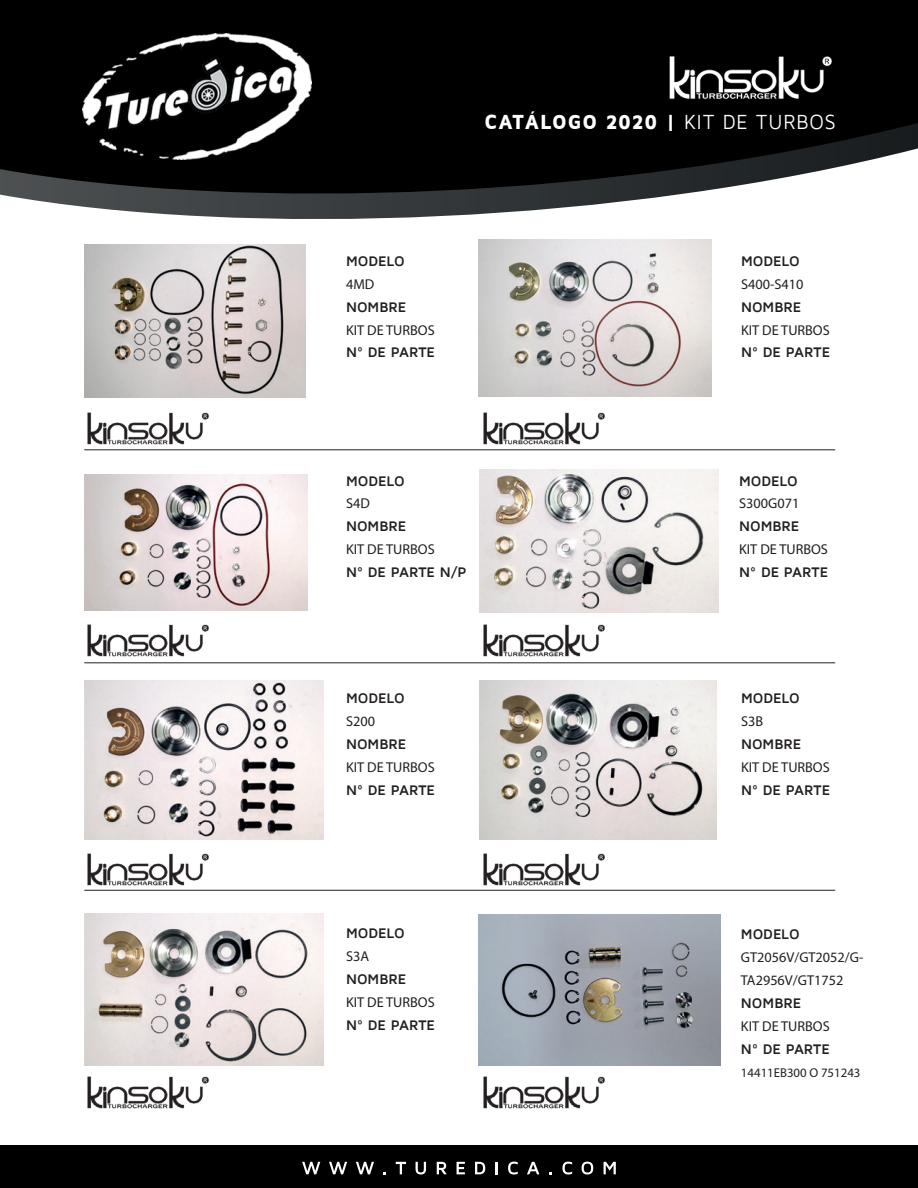
<style>
.page{position:relative;width:918px;height:1188px;background:#fff}
.page>*{position:absolute;margin:0;border:0;box-sizing:border-box;transform-origin:0 0}
.t1{font:900 21px "Maven Pro";letter-spacing:.045em;color:#fff;scale:.93 1}
.t2{font:700 14.25px "Maven Pro";letter-spacing:-.005em;color:#231f20}
.t3{font:14.25px/22.8px "Myriad Pro";color:#231f20}
.t4{font:12.9px "Myriad Pro";color:#231f20}
.s1{font-weight:400}
</style>
<div class="page">
<svg style="left:0;top:194px;width:681px;height:25px"></svg>
<svg style="left:0;top:0;width:918px;height:194px;background:#0c0c0d"></svg>
<img style="left:83px;top:34px;width:228px;height:126px">
<div style="left:0;top:1145px;width:918px;height:43px;background:#000001"></div>
<svg style="left:302px;top:1162px;width:18px;height:12px"></svg>
<svg style="left:329px;top:1162px;width:18px;height:12px"></svg>
<svg style="left:356px;top:1162px;width:18px;height:12px"></svg>
<svg style="left:396px;top:1162px;width:10px;height:12px"></svg>
<svg style="left:416px;top:1162px;width:10px;height:13px"></svg>
<svg style="left:437px;top:1162px;width:10px;height:12px"></svg>
<svg style="left:457px;top:1162px;width:8px;height:12px"></svg>
<svg style="left:475px;top:1162px;width:10px;height:12px"></svg>
<svg style="left:496px;top:1162px;width:2px;height:12px"></svg>
<svg style="left:508px;top:1162px;width:10px;height:12px"></svg>
<svg style="left:527px;top:1162px;width:12px;height:12px"></svg>
<svg style="left:562px;top:1162px;width:10px;height:12px"></svg>
<svg style="left:582px;top:1162px;width:11px;height:13px"></svg>
<svg style="left:604px;top:1162px;width:12px;height:12px"></svg>
<hr style="left:84px;top:449px;width:751px;height:1px;background:#231f20">
<hr style="left:84px;top:662px;width:751px;height:1px;background:#231f20">
<hr style="left:84px;top:890px;width:751px;height:1px;background:#231f20">
<img style="left:84px;top:244px;width:221px;height:153px">
<img style="left:478px;top:240px;width:234px;height:157px">
<img style="left:84px;top:474px;width:223px;height:137px">
<img style="left:480px;top:470px;width:239px;height:142px">
<img style="left:84px;top:680px;width:240px;height:160px">
<img style="left:479px;top:680px;width:238px;height:160px">
<img style="left:84px;top:913px;width:240px;height:152px">
<img style="left:478px;top:915px;width:242px;height:151px">
<img style="left:84px;top:412px;width:128px;height:38px">
<img style="left:480px;top:412px;width:128px;height:38px">
<img style="left:84px;top:624px;width:128px;height:39px">
<img style="left:480px;top:624px;width:128px;height:39px">
<img style="left:84px;top:853px;width:128px;height:38px">
<img style="left:480px;top:853px;width:128px;height:38px">
<img style="left:87px;top:1076px;width:122px;height:33px">
<img style="left:483px;top:1076px;width:122px;height:33px">
<img style="left:665px;top:53px;width:170px;height:55px">
<h1 class="t1" style="left:485px;top:111px;width:379px">CATÁLOGO 2020 | <span class="s1">KIT DE TURBOS</span></h1>
<p class="t2" style="left:346px;top:254px;width:60px">MODELO</p>
<p class="t3" style="left:346px;top:272px;width:30px">4MD</p>
<p class="t2" style="left:346px;top:299px;width:62px">NOMBRE</p>
<p class="t3" style="left:346px;top:318px;width:90px">KIT DE TURBOS</p>
<p class="t2" style="left:346px;top:345px;width:91px">Nº DE PARTE</p>
<p class="t2" style="left:346px;top:473px;width:60px">MODELO</p>
<p class="t3" style="left:346px;top:492px;width:25px">S4D</p>
<p class="t2" style="left:346px;top:519px;width:62px">NOMBRE</p>
<p class="t3" style="left:346px;top:538px;width:90px">KIT DE TURBOS</p>
<p class="t2" style="left:346px;top:565px;width:122px">Nº DE PARTE N/P</p>
<p class="t2" style="left:346px;top:691px;width:60px">MODELO</p>
<p class="t3" style="left:346px;top:710px;width:30px">S200</p>
<p class="t2" style="left:346px;top:737px;width:62px">NOMBRE</p>
<p class="t3" style="left:346px;top:755px;width:90px">KIT DE TURBOS</p>
<p class="t2" style="left:346px;top:782px;width:91px">Nº DE PARTE</p>
<p class="t2" style="left:741px;top:254px;width:60px">MODELO</p>
<p class="t3" style="left:741px;top:272px;width:64px">S400-S410</p>
<p class="t2" style="left:741px;top:299px;width:62px">NOMBRE</p>
<p class="t3" style="left:741px;top:318px;width:90px">KIT DE TURBOS</p>
<p class="t2" style="left:741px;top:345px;width:91px">Nº DE PARTE</p>
<p class="t2" style="left:739px;top:473px;width:60px">MODELO</p>
<p class="t3" style="left:739px;top:492px;width:62px">S300G071</p>
<p class="t2" style="left:739px;top:519px;width:62px">NOMBRE</p>
<p class="t3" style="left:739px;top:538px;width:90px">KIT DE TURBOS</p>
<p class="t2" style="left:739px;top:565px;width:91px">Nº DE PARTE</p>
<p class="t2" style="left:741px;top:691px;width:60px">MODELO</p>
<p class="t3" style="left:741px;top:710px;width:24px">S3B</p>
<p class="t2" style="left:741px;top:737px;width:62px">NOMBRE</p>
<p class="t3" style="left:741px;top:755px;width:90px">KIT DE TURBOS</p>
<p class="t2" style="left:741px;top:782px;width:91px">Nº DE PARTE</p>
<p class="t2" style="left:346px;top:926px;width:60px">MODELO</p>
<p class="t3" style="left:346px;top:945px;width:25px">S3A</p>
<p class="t2" style="left:346px;top:972px;width:62px">NOMBRE</p>
<p class="t3" style="left:346px;top:990px;width:90px">KIT DE TURBOS</p>
<p class="t2" style="left:346px;top:1017px;width:91px">Nº DE PARTE</p>
<p class="t2" style="left:741px;top:927px;width:60px">MODELO</p>
<p class="t3" style="left:741px;top:946px;width:124px">GT2056V/GT2052/G-<br>TA2956V/GT1752</p>
<p class="t2" style="left:741px;top:996px;width:62px">NOMBRE</p>
<p class="t3" style="left:741px;top:1014px;width:90px">KIT DE TURBOS</p>
<p class="t2" style="left:741px;top:1041px;width:91px">Nº DE PARTE</p>
<p class="t4" style="left:741px;top:1064px;width:121px">14411EB300 O 751243</p>
</div>
